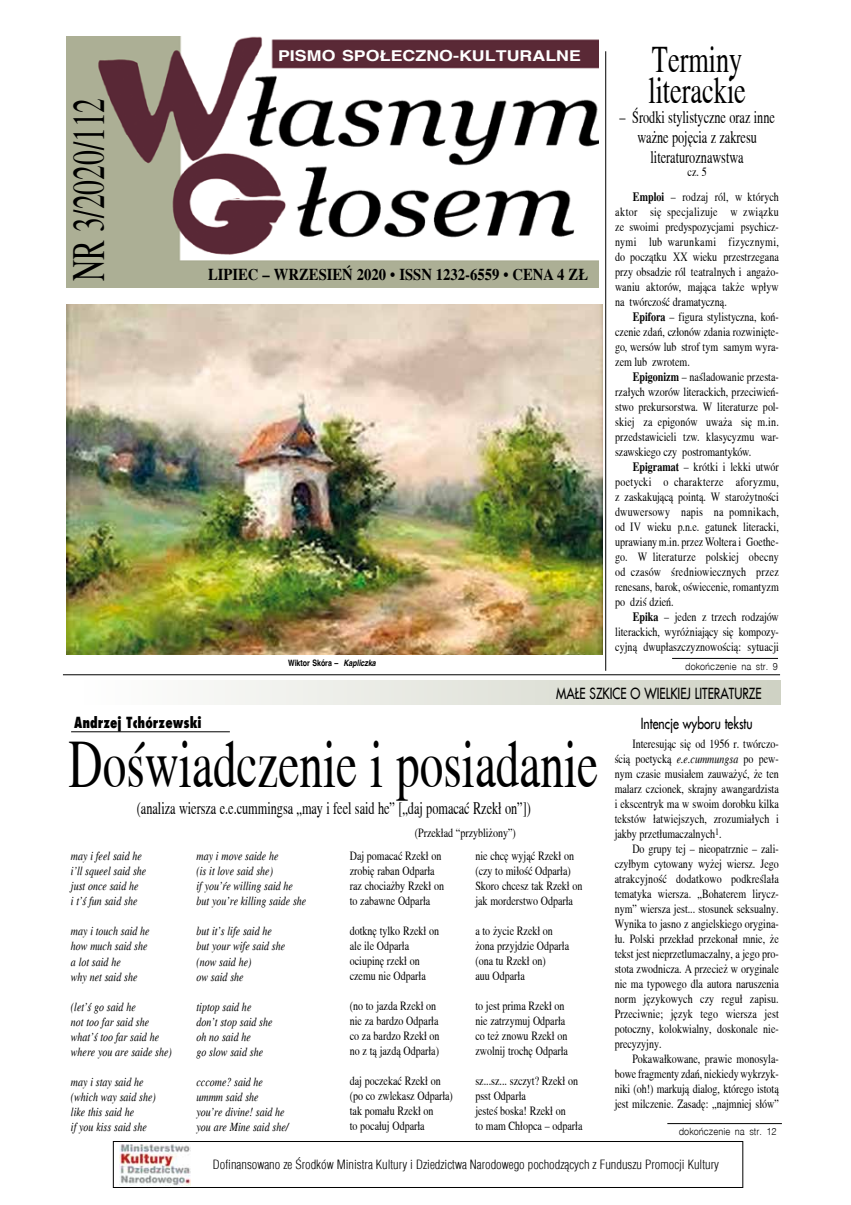
<style>
.page{position:relative;width:851px;height:1205px;background:#fff}
.page>*{position:absolute;margin:0;border:0;box-sizing:border-box;transform-origin:0 0}
.t1{font:67.5px "Toronto";color:#000;scale:.7 1}
.t2{font:45.88px "Toronto";color:#000;scale:.64 1}
.t3{font:37.5px/31.2px "Toronto";color:#000;scale:.7 1}
.t4{font:17.5px/20px "Toronto";color:#000;text-align:center;scale:.7 1}
.t5{font:700 16.25px "Toronto";color:#000;scale:.9 1}
.t6{font:15px "Fujiyama 2";color:#000;scale:.8 1}
.t7{font:800 15px "Fujiyama";color:#000;scale:.9 1}
.t8{font:700 14.88px "Switzerland";color:#fff;scale:1.19 1}
.t9{font:12.5px/15px "Toronto";color:#000;text-align:justify;scale:.8 1}
.t10{font:italic 12.5px/15px "Toronto";color:#000;scale:.8 1}
.t11{font:300 12.5px "Switzerland Cond";color:#000}
.t12{font:300 10px "Switzerland";color:#000;scale:.9 1}
.t13{font:700 8.75px "Switzerland";color:#000;scale:.8 1}
.s1{font-style:italic}
.s2{font-weight:700}
</style>
<div class="page">
<div style="left:113px;top:1141px;width:630px;height:47px;border:1px solid #000"></div>
<img style="left:66px;top:36px;width:532px;height:251px">
<hr style="left:667px;top:1123px;width:114px;height:1px;background:#000">
<hr style="left:605px;top:51px;width:1px;height:620px;background:#000">
<img style="left:66px;top:305px;width:536px;height:349px">
<hr style="left:63px;top:674px;width:717px;height:1px;background:#000">
<hr style="left:672px;top:658px;width:105px;height:1px;background:#000">
<div style="left:76px;top:680px;width:704px;height:24px;background:linear-gradient(to right,#fff,#cfd2c4)"></div>
<hr style="left:71px;top:731px;width:159px;height:1px;background:#000">
<img style="left:120px;top:1144px;width:71px;height:41px">
<h2 class="t2" style="left:63px;top:281px;width:288px;rotate:-90deg">NR 3/2020/112</h2>
<p class="t8" style="left:278px;top:47px;width:256px">PISMO SPO£ECZNO-KULTURALNE</p>
<h3 class="t5" style="left:208px;top:265px;width:424px">LIPIEC – WRZESIEñ 2020 • ISSN 1232-6559 • CENA 4 Z£</h3>
<p class="t13" style="left:288px;top:658px;width:111px">Wiktor Skóra – <span class="s1">Kapliczka</span></p>
<h3 class="t3" style="left:648px;top:44px;width:141px">Terminy literackie</h3>
<h3 class="t4" style="left:619px;top:107px;width:224px">– Œrodki stylistyczne oraz inne wa¿ne pojêcia z zakresu literaturoznawstwa</h3>
<p class="t9" style="left:687px;top:164px;width:25px">cz. 5</p>
<p class="t9" style="left:615px;top:189px;width:206px;text-indent:18px"><span class="s2">Emploi</span> – rodzaj ról, w których aktor siê specjalizuje w zwi¹zku ze swoimi predyspozycjami psychicz&shy;nymi lub warunkami fizycznymi, do pocz¹tku XX wieku przestrzegana przy obsadzie ról teatralnych i anga¿o&shy;waniu aktorów, maj¹ca tak¿e wp³yw na twórczoœæ dramatyczn¹.</p>
<p class="t9" style="left:615px;top:309px;width:206px;text-indent:18px"><span class="s2">Epifora</span> – figura stylistyczna, koñ&shy;czenie zdañ, cz³onów zdania rozwiniête&shy;go, wersów lub strof tym samym wyra&shy;zem lub zwrotem.</p>
<p class="t9" style="left:615px;top:369px;width:206px;text-indent:18px"><span class="s2">Epigonizm</span> – naœladowanie przesta&shy;rza³ych wzorów literackich, przeciwieñ&shy;stwo prekursorstwa. W literaturze pol&shy;skiej za epigonów uwa¿a siê m.in. przedstawicieli tzw. klasycyzmu war&shy;szawskiego czy postromantyków.</p>
<p class="t9" style="left:615px;top:459px;width:206px;text-indent:18px"><span class="s2">Epigramat</span> – krótki i lekki utwór poetycki o charakterze aforyzmu, z zaskakuj¹c¹ point¹. W staro¿ytnoœci dwuwersowy napis na pomnikach, od IV wieku p.n.e. gatunek literacki, uprawiany m.in. przez Woltera i Goethe&shy;go. W literaturze polskiej obecny od czasów œredniowiecznych przez renesans, barok, oœwiecenie, romantyzm po dziœ dzieñ.</p>
<p class="t9" style="left:615px;top:609px;width:206px;text-indent:18px"><span class="s2">Epika</span> – jeden z trzech rodzajów literackich, wyró¿niaj¹cy siê kompozy&shy;cyjn¹ dwup³aszczyznowoœci¹: sytuacji</p>
<p class="t12" style="left:685px;top:661px;width:104px">dokoñczenie na str. 9</p>
<p class="t6" style="left:556px;top:682px;width:258px">MA£E SZKICE O WIELKIEJ LITERATURZE</p>
<p class="t7" style="left:74px;top:713px;width:143px">Andrzej Tchórzewski</p>
<h1 class="t1" style="left:69px;top:726px;width:758px">Doświadczenie i posiadanie</h1>
<h3 class="t4" style="left:137px;top:798px;width:564px">(analiza wiersza e.e.cummingsa „may i feel said he” [„daj pomacać Rzekł on”])</h3>
<p class="t10" style="left:71px;top:849px;width:96px">may i feel said he i’ll squeel said she just once said he<br>i t’ś fun said she</p>
<p class="t10" style="left:71px;top:924px;width:100px">may i touch said he how much said she a lot said he<br>why net said she</p>
<p class="t10" style="left:71px;top:999px;width:128px">(let’ś go said he<br>not too far said she what’ś too far said he where you are saide she)</p>
<p class="t10" style="left:71px;top:1074px;width:108px">may i stay said he (which way said she) like this said he<br>if you kiss said she</p>
<p class="t9" style="left:415px;top:825px;width:128px">(Przekład “przybliżony”)</p>
<p class="t9" style="left:475px;top:848px;width:135px;text-align:left">nie chcę wyjąć Rzekł on (czy to miłość Odparła)<br>Skoro chcesz tak Rzekł on jak morderstwo Odparła</p>
<p class="t9" style="left:475px;top:923px;width:119px;text-align:left">a to życie Rzekł on żona przyjdzie Odparła (ona tu Rzekł on)<br>auu Odparła</p>
<p class="t9" style="left:475px;top:998px;width:117px;text-align:left">to jest prima Rzekł on nie zatrzymuj Odparła co też znowu Rzekł on zwolnij trochę Odparła</p>
<p class="t9" style="left:475px;top:1073px;width:135px;text-align:left">sz...sz... szczyt? Rzekł on psst Odparła<br>jesteś boska! Rzekł on<br>to mam Chłopca – odparła</p>
<p class="t9" style="left:350px;top:848px;width:119px;text-align:left">Daj pomacać Rzekł on zrobię raban Odparła raz chociażby Rzekł on to zabawne Odparła</p>
<p class="t9" style="left:350px;top:923px;width:113px;text-align:left">dotknę tylko Rzekł on ale ile Odparła ociupinę rzekł on czemu nie Odparła</p>
<p class="t9" style="left:350px;top:998px;width:114px;text-align:left">(no to jazda Rzekł on nie za bardzo Odparła co za bardzo Rzekł on no z tą jazdą Odparła)</p>
<p class="t9" style="left:350px;top:1073px;width:130px;text-align:left">daj poczekać Rzekł on (po co zwlekasz Odparła) tak pomału Rzekł on<br>to pocałuj Odparła</p>
<p class="t10" style="left:196px;top:849px;width:139px">may i move saide he<br>(is it love said she)<br>if you’ŕe willing said he but you’re killing saide she</p>
<p class="t10" style="left:196px;top:924px;width:112px">but it’s life said he but your wife said she (now said he)<br>ow said she</p>
<p class="t10" style="left:196px;top:999px;width:96px">tiptop said he don’t stop said she oh no said he<br>go slow said she</p>
<p class="t10" style="left:196px;top:1074px;width:117px">cccome? said he ummm said she<br>you’re divine! said he you are Mine said she/</p>
<p class="t6" style="left:640px;top:713px;width:141px">INTENCJE WYBORU TEKSTU</p>
<p class="t9" style="left:614px;top:736px;width:207px;text-indent:18px">Interesując się od 1956 r. twórczo&shy;ścią poetycką <span class="s1">e.e.cummungsa</span> po pew&shy;nym czasie musiałem zauważyć, że ten malarz czcionek, skrajny awangardzista i ekscentryk ma w swoim dorobku kilka tekstów łatwiejszych, zrozumiałych i jakby przetłumaczalnych<sup>1</sup>.</p>
<p class="t9" style="left:614px;top:841px;width:207px;text-indent:18px">Do grupy tej – nieopatrznie – zali&shy;czyłbym cytowany wyżej wiersz. Jego atrakcyjność dodatkowo podkreślała tematyka wiersza. „Bohaterem lirycz&shy;nym” wiersza jest... stosunek seksualny.<br>Wynika to jasno z angielskiego orygina&shy;łu. Polski przekład przekonał mnie, że tekst jest nieprzetlumaczalny, a jego pro&shy;stota zwodnicza. A przecież w oryginale nie ma typowego dla autora naruszenia norm językowych czy reguł zapisu.<br>Przeciwnie; język tego wiersza jest potoczny, kolokwialny, doskonale nie&shy;precyzyjny.</p>
<p class="t9" style="left:614px;top:1051px;width:207px;text-indent:18px">Pokawałkowane, prawie monosyla&shy;bowe fragmenty zdań, niekiedy wykrzyk&shy;niki (oh!) markują dialog, którego istotą jest milczenie. Zasadę: „najmniej słów”</p>
<p class="t12" style="left:678px;top:1125px;width:110px">dokoñczenie na str. 12</p>
<p class="t11" style="left:213px;top:1157px;width:507px">Dofinansowano ze Środków Ministra Kultury i Dziedzictwa Narodowego pochodz¹cych z Funduszu Promocji Kultury</p>
</div>
